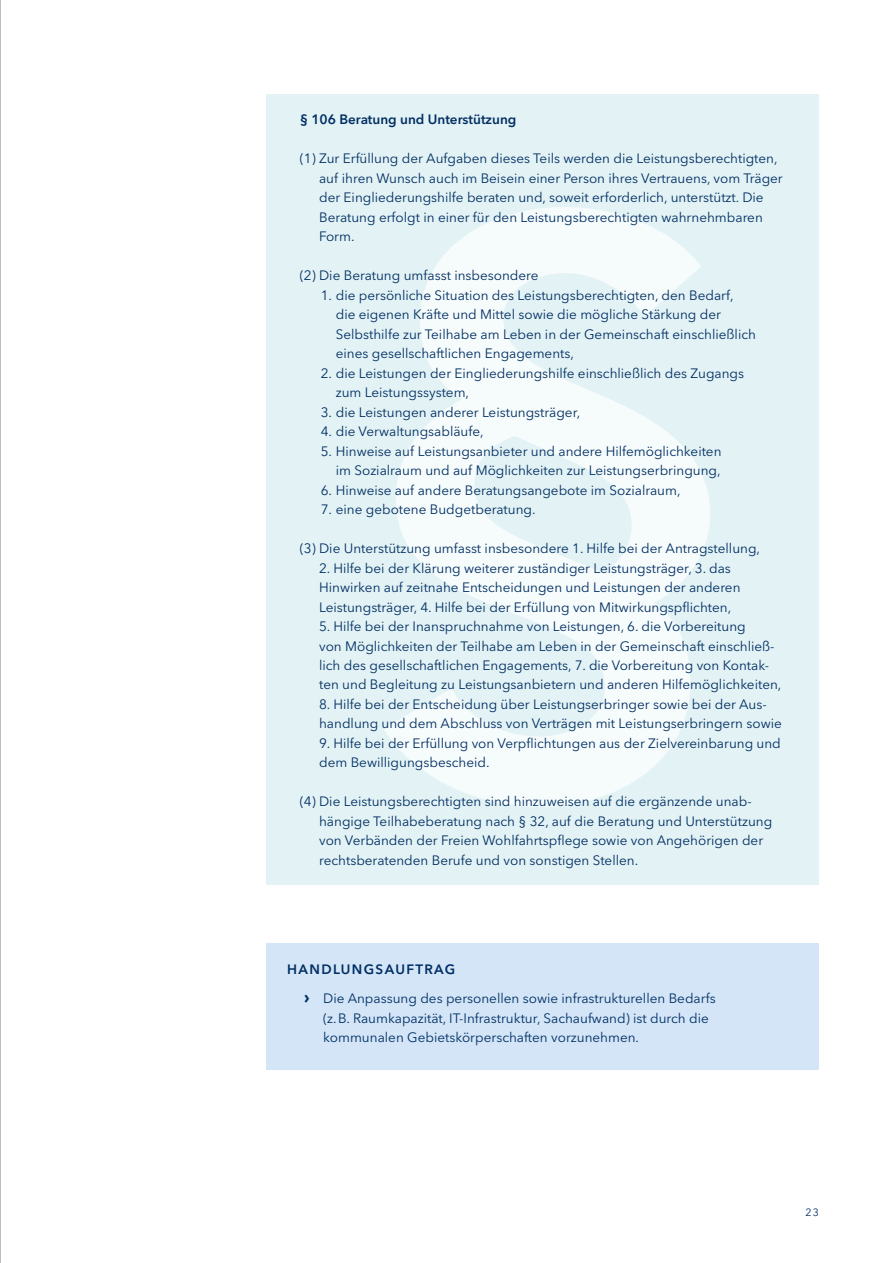
<style>
.page{position:relative;width:893px;height:1263px;background:#fff}
.page>*{position:absolute;margin:0;border:0;box-sizing:border-box;transform-origin:0 0}
.t1{font:13.5px/19.5px "Avenir Next LT Pro";color:#002e63}
.t2{font:600 13.5px "Avenir Next LT Pro";color:#002e63}
.t3{font:10.5px "Avenir Next LT Pro";color:#002e63}
.s1{font-weight:600}
.s2{font-weight:700;font-size:17.25px}
</style>
<div class="page">
<div style="left:266px;top:94px;width:553px;height:791px;background:#e3f2f4"></div>
<svg style="left:384px;top:207px;width:326px;height:600px;fill:#f6fbfb"></svg>
<div style="left:266px;top:943px;width:553px;height:126px;background:#d3e5f7"></div>
<hr style="left:0;top:0;width:1px;height:1263px;background:#eff0f7">
<p class="t2" style="left:300px;top:111px;width:218px">§ 106 Beratung und Unterstützung</p>
<p class="t1" style="left:319px;top:149px;width:465px;text-indent:-19px">(1) Zur Erfüllung der Aufgaben dieses Teils werden die Leistungsberechtigten, auf ihren Wunsch auch im Beisein einer Person ihres Vertrauens, vom Träger der Eingliederungshilfe beraten und, soweit erforderlich, unterstützt. Die Beratung erfolgt in einer für den Leistungsberechtigten wahrnehmbaren Form.</p>
<p class="t1" style="left:300px;top:266px;width:240px">(2) Die Beratung umfasst insbesondere</p>
<p class="t1" style="left:336px;top:285px;width:422px;text-indent:-15px">1. die persönliche Situation des Leistungsberechtigten, den Bedarf, die eigenen Kräfte und Mittel sowie die mögliche Stärkung der Selbsthilfe zur Teilhabe am Leben in der Gemeinschaft einschließlich eines gesellschaftlichen Engagements,</p>
<p class="t1" style="left:336px;top:363px;width:410px;text-indent:-15px">2. die Leistungen der Eingliederungshilfe einschließlich des Zugangs zum Leistungssystem,</p>
<p class="t1" style="left:321px;top:402px;width:261px">3. die Leistungen anderer Leistungsträger,</p>
<p class="t1" style="left:321px;top:421px;width:164px">4. die Verwaltungsabläufe,</p>
<p class="t1" style="left:321px;top:441px;width:402px;text-align:right">5. Hinweise auf Leistungsanbieter und andere Hilfemöglichkeiten im Sozialraum und auf Möglichkeiten zur Leistungserbringung,</p>
<p class="t1" style="left:321px;top:480px;width:361px">6. Hinweise auf andere Beratungsangebote im Sozialraum,</p>
<p class="t1" style="left:321px;top:499px;width:216px">7. eine gebotene Budgetberatung.</p>
<p class="t1" style="left:300px;top:538px;width:462px">(3) Die Unterstützung umfasst insbesondere 1. Hilfe bei der Antragstellung,</p>
<p class="t1" style="left:319px;top:558px;width:423px">2. Hilfe bei der Klärung weiterer zuständiger Leistungsträger, 3. das<br>Hinwirken auf zeitnahe Entscheidungen und Leistungen der anderen<br>Leistungsträger, 4. Hilfe bei der Erfüllung von Mitwirkungspflichten,</p>
<p class="t1" style="left:319px;top:616px;width:464px">5. Hilfe bei der Inanspruchnahme von Leistungen, 6. die Vorbereitung<br>von Möglichkeiten der Teilhabe am Leben in der Gemeinschaft einschließ&shy;lich des gesellschaftlichen Engagements, 7. die Vorbereitung von Kontak&shy;ten und Begleitung zu Leistungsanbietern und anderen Hilfemöglichkeiten,</p>
<p class="t1" style="left:319px;top:694px;width:464px">8. Hilfe bei der Entscheidung über Leistungserbringer sowie bei der Aus&shy;handlung und dem Abschluss von Verträgen mit Leistungserbringern sowie</p>
<p class="t1" style="left:319px;top:733px;width:463px">9. Hilfe bei der Erfüllung von Verpflichtungen aus der Zielvereinbarung und dem Bewilligungsbescheid.</p>
<p class="t1" style="left:319px;top:792px;width:455px;text-indent:-19px">(4) Die Leistungsberechtigten sind hinzuweisen auf die ergänzende unab&shy;hängige Teilhabeberatung nach § 32, auf die Beratung und Unterstützung von Verbänden der Freien Wohlfahrtspflege sowie von Angehörigen der rechtsberatenden Berufe und von sonstigen Stellen.</p>
<p class="t1" style="left:304px;top:954px;width:413px;line-height:29.2px;text-indent:-17px"><span class="s1">HANDLUNGSAUFTRAG<br></span><span class="s2">›</span> Die Anpassung des personellen sowie infrastrukturellen Bedarfs</p>
<p class="t1" style="left:323px;top:1008px;width:387px">(z.B. Raumkapazität, IT-Infrastruktur, Sachaufwand) ist durch die kommunalen Gebietskörperschaften vorzunehmen.</p>
<p class="t3" style="left:806px;top:1206px;width:15px">23</p>
</div>
